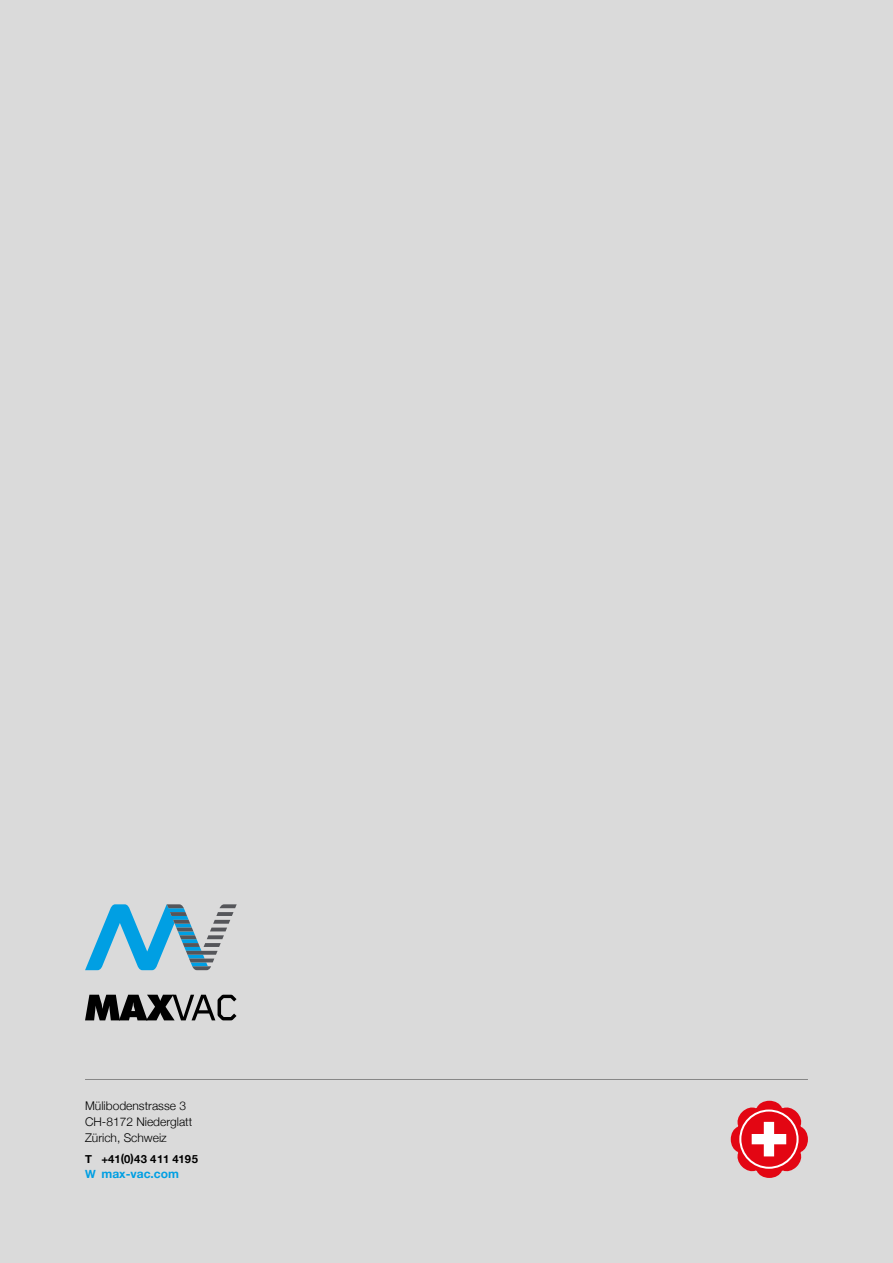
<style>
.page{position:relative;width:893px;height:1263px;background:#dadada}
.page>*{position:absolute;margin:0;border:0;box-sizing:border-box;transform-origin:0 0}
.t1{font:300 12px/15.8px "Helvetica Neue";color:#000}
.t2{font:700 12px "Helvetica Neue";color:#009fe3}
.t3{font:700 11.25px "Helvetica Neue";color:#000}
.s1{font-size:11.25px}
</style>
<div class="page">
<hr style="left:85px;top:1079px;width:723px;height:1px;background:#878787">
<svg style="left:85px;top:904px;width:152px;height:66px"></svg>
<svg style="left:85px;top:995px;width:152px;height:25px"></svg>
<svg style="left:731px;top:1101px;width:77px;height:77px"></svg>
<p class="t1" style="left:85px;top:1097px;width:109px">Mülibodenstrasse 3<br>CH-8172 Niederglatt<br>Zürich, Schweiz</p>
<p class="t3" style="left:85px;top:1150px;width:114px">T +41(0)43 411 4195</p>
<p class="t2" style="left:85px;top:1164px;width:96px"><span class="s1">W</span> max-vac.com</p>
</div>
